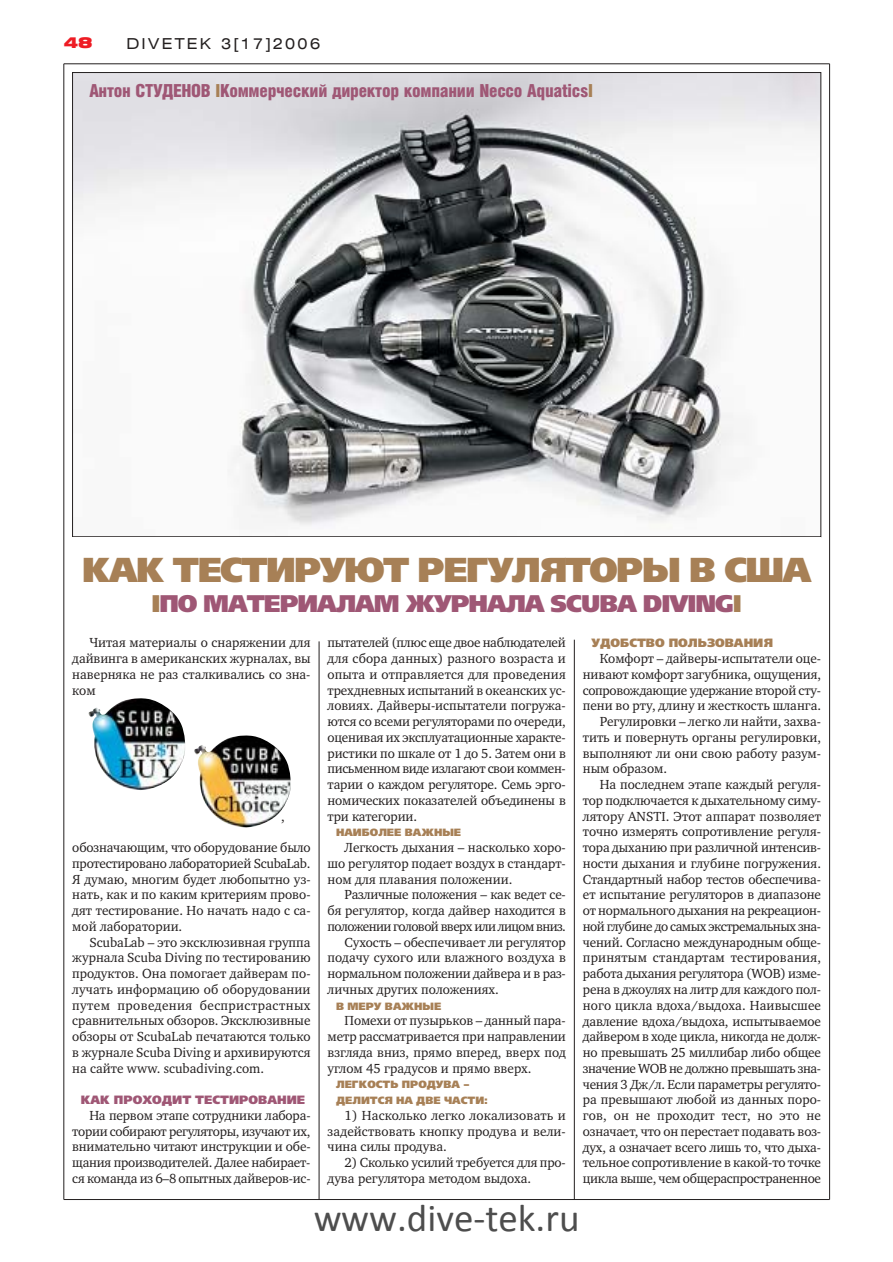
<style>
.page{position:relative;width:893px;height:1262px;background:#fff}
.page>*{position:absolute;margin:0;border:0;box-sizing:border-box;transform-origin:0 0}
.t1{font:39px "Calibri";color:rgb(0 0 0/.7)}
.t2{font:34.5px "Free Set Black C";letter-spacing:-.045em;color:#a78056}
.t3{font:24px "Free Set Black C";letter-spacing:-.045em;color:#9f5775}
.t4{font:900 18px "Helios Cond";letter-spacing:-.015em;color:#9f5775}
.t5{font:15px "Helios Ext";letter-spacing:.155em;color:#231f1f}
.t6{font:900 15px "Helios Ext";color:#ee1c24}
.t7{font:13.5px/15.8px "Charter C";letter-spacing:-.005em;color:#231f1f;text-align:justify}
.t8{font:13.5px "Charter C";letter-spacing:-.025em;color:#231f1f}
.t9{font:13.5px "Charter C";letter-spacing:.015em;color:#231f1f}
.t10{font:13.5px "Charter C";letter-spacing:-.045em;color:#231f1f}
.t11{font:13.5px "Charter C";letter-spacing:-.035em;color:#231f1f}
.t12{font:13.5px "Charter C";letter-spacing:-.03em;color:#231f1f}
.t13{font:12px "Free Set Black C";color:#9f5775}
.t14{font:12px "Free Set Black C";color:#a78056}
.t15{font:10.5px/15.8px "Free Set Black C";color:#a78056}
.s1{color:#a78056}
</style>
<div class="page">
<hr style="left:64px;top:64px;width:1px;height:1135px;background:#231f1f">
<hr style="left:829px;top:64px;width:1px;height:1135px;background:#231f1f">
<hr style="left:64px;top:64px;width:765px;height:1px;background:#231f1f">
<hr style="left:64px;top:1199px;width:765px;height:1px;background:#231f1f">
<hr style="left:319px;top:641px;width:1px;height:558px;background:#231f1f">
<hr style="left:574px;top:639px;width:1px;height:560px;background:#231f1f">
<img style="left:74px;top:74px;width:745px;height:452px">
<img style="left:88px;top:698px;width:98px;height:92px">
<img style="left:194px;top:735px;width:97px;height:93px">
<p class="t6" style="left:64px;top:37px;width:30px">48</p>
<p class="t5" style="left:126px;top:37px;width:195px">DIVETEK 3[17]2006</p>
<h3 class="t4" style="left:89px;top:83px;width:505px">Антон СТУДЕНОВ <span class="s1">І</span>Коммерческий директор компании Necco Aquatics<span class="s1">І</span></h3>
<h2 class="t2" style="left:82px;top:557px;width:730px">КАК ТЕСТИРУЮТ РЕГУЛЯТОРЫ В США</h2>
<h3 class="t3" style="left:151px;top:594px;width:592px"><span class="s1">І</span>ПО МАТЕРИАЛАМ ЖУРНАЛА SCUBA DIVING<span class="s1">І</span></h3>
<p class="t7" style="left:72px;top:636px;width:240px;text-indent:17px">Читая материалы о снаряжении для дайвинга в американских журналах, вы наверняка не раз сталкивались со зна&shy;ком</p>
<p class="t7" style="left:281px;top:809px;width:5px">,</p>
<p class="t7" style="left:72px;top:841px;width:240px">обозначающим, что оборудование было протестировано лабораторией ScubaLab.<br>Я думаю, многим будет любопытно уз&shy;нать, как и по каким критериям прово&shy;дят тестирование. Но начать надо с са&shy;мой лаборатории.</p>
<p class="t7" style="left:72px;top:935px;width:240px;text-indent:17px">ScubaLab – это эксклюзивная группа журнала Scuba Diving по тестированию продуктов. Она помогает дайверам по&shy;лучать информацию об оборудовании путем проведения беспристрастных сравнительных обзоров. Эксклюзивные обзоры от ScubaLab печатаются только в журнале Scuba Diving и архивируются на сайте www. scubadiving.com.</p>
<p class="t13" style="left:81px;top:1095px;width:226px">КАК ПРОХОДИТ ТЕСТИРОВАНИЕ</p>
<p class="t7" style="left:72px;top:1108px;width:240px;text-indent:17px">На первом этапе сотрудники лабора&shy;тории собирают регуляторы, изучают их, внимательно читают инструкции и обе&shy;щания производителей. Далее набирает&shy;ся команда из 6–8 опытных дайверов-ис-</p>
<p class="t7" style="left:327px;top:636px;width:240px">пытателей (плюс еще двое наблюдателей для сбора данных) разного возраста и опыта и отправляется для проведения трехдневных испытаний в океанских ус&shy;ловиях. Дайверы-испытатели погружа&shy;ются со всеми регуляторами по очереди, оценивая их эксплуатационные характе&shy;ристики по шкале от 1 до 5. Затем они в письменном виде излагают свои коммен&shy;тарии о каждом регуляторе. Семь эрго&shy;номических показателей объединены в три категории.</p>
<p class="t15" style="left:336px;top:826px;width:127px">НАИБОЛЕЕ ВАЖНЫЕ</p>
<p class="t7" style="left:327px;top:841px;width:240px;text-indent:17px">Легкость дыхания – насколько хоро&shy;шо регулятор подает воздух в стандарт&shy;ном для плавания положении.</p>
<p class="t7" style="left:344px;top:888px;width:223px">Различные положения – как ведет се-</p>
<p class="t7" style="left:327px;top:904px;width:240px">бя регулятор, когда дайвер находится в</p>
<p class="t10" style="left:327px;top:921px;width:240px">положении головой вверх или лицом вниз.</p>
<p class="t7" style="left:344px;top:935px;width:223px">Сухость – обеспечивает ли регулятор</p>
<p class="t7" style="left:327px;top:951px;width:240px">подачу сухого или влажного воздуха в</p>
<p class="t7" style="left:327px;top:967px;width:240px">нормальном положении дайвера и в раз-</p>
<p class="t7" style="left:327px;top:982px;width:173px">личных других положениях.</p>
<p class="t15" style="left:336px;top:999px;width:107px">В МЕРУ ВАЖНЫЕ</p>
<p class="t7" style="left:327px;top:1014px;width:240px;text-indent:17px">Помехи от пузырьков – данный пара&shy;метр рассматривается при направлении взгляда вниз, прямо вперед, вверх под углом 45 градусов и прямо вверх.</p>
<p class="t15" style="left:336px;top:1078px;width:153px">ЛЕГКОСТЬ ПРОДУВА –<br>ДЕЛИТСЯ НА ДВЕ ЧАСТИ:</p>
<p class="t7" style="left:327px;top:1108px;width:240px;text-indent:17px">1) Насколько легко локализовать и задействовать кнопку продува и вели&shy;чина силы продува.</p>
<p class="t7" style="left:327px;top:1156px;width:240px;text-indent:17px">2) Сколько усилий требуется для про&shy;дува регулятора методом выдоха.</p>
<p class="t14" style="left:591px;top:638px;width:183px">УДОБСТВО ПОЛЬЗОВАНИЯ</p>
<p class="t7" style="left:600px;top:652px;width:223px">Комфорт – дайверы-испытатели оце-</p>
<p class="t7" style="left:583px;top:667px;width:240px">нивают комфорт загубника, ощущения,</p>
<p class="t8" style="left:583px;top:685px;width:240px">сопровождающие удержание второй сту-</p>
<p class="t7" style="left:583px;top:699px;width:240px">пени во рту, длину и жесткость шланга.</p>
<p class="t7" style="left:600px;top:715px;width:223px">Регулировки – легко ли найти, захва-</p>
<p class="t7" style="left:583px;top:730px;width:240px">тить и повернуть органы регулировки,</p>
<p class="t7" style="left:583px;top:746px;width:240px">выполняют ли они свою работу разум-</p>
<p class="t7" style="left:583px;top:762px;width:86px">ным образом.</p>
<p class="t7" style="left:600px;top:778px;width:223px">На последнем этапе каждый регуля-</p>
<p class="t7" style="left:583px;top:793px;width:240px">тор подключается к дыхательному симу-</p>
<p class="t7" style="left:583px;top:809px;width:240px">лятору ANSTI. Этот аппарат позволяет</p>
<p class="t7" style="left:583px;top:825px;width:240px">точно измерять сопротивление регуля-</p>
<p class="t7" style="left:583px;top:841px;width:240px">тора дыханию при различной интенсив-</p>
<p class="t7" style="left:583px;top:856px;width:240px">ности дыхания и глубине погружения.</p>
<p class="t7" style="left:583px;top:872px;width:240px">Стандартный набор тестов обеспечива-</p>
<p class="t7" style="left:583px;top:888px;width:240px">ет испытание регуляторов в диапазоне</p>
<p class="t7" style="left:583px;top:904px;width:240px">от нормального дыхания на рекреацион-</p>
<p class="t11" style="left:583px;top:921px;width:240px">ной глубине до самых экстремальных зна-</p>
<p class="t7" style="left:583px;top:935px;width:240px">чений. Согласно международным обще-</p>
<p class="t9" style="left:583px;top:952px;width:240px">принятым стандартам тестирования,</p>
<p class="t7" style="left:583px;top:967px;width:240px">работа дыхания регулятора (WOB) изме-</p>
<p class="t7" style="left:583px;top:982px;width:240px">рена в джоулях на литр для каждого пол-</p>
<p class="t7" style="left:583px;top:998px;width:240px">ного цикла вдоха/выдоха. Наивысшее</p>
<p class="t7" style="left:583px;top:1014px;width:240px">давление вдоха/выдоха, испытываемое</p>
<p class="t7" style="left:583px;top:1030px;width:240px">дайвером в ходе цикла, никогда не долж-</p>
<p class="t7" style="left:583px;top:1046px;width:240px">но превышать 25 миллибар либо общее</p>
<p class="t12" style="left:583px;top:1063px;width:240px">значение WOB не должно превышать зна-</p>
<p class="t7" style="left:583px;top:1077px;width:240px">чения 3 Дж/л. Если параметры регулято-</p>
<p class="t7" style="left:583px;top:1093px;width:240px">ра превышают любой из данных поро-</p>
<p class="t9" style="left:583px;top:1110px;width:240px">гов, он не проходит тест, но это не</p>
<p class="t7" style="left:583px;top:1124px;width:240px">означает, что он перестает подавать воз-</p>
<p class="t7" style="left:583px;top:1140px;width:240px">дух, а означает всего лишь то, что дыха-</p>
<p class="t7" style="left:583px;top:1156px;width:240px">тельное сопротивление в какой-то точке</p>
<p class="t8" style="left:583px;top:1173px;width:240px">цикла выше, чем общераспространенное</p>
<h1 class="t1" style="left:313px;top:1193px;width:268px">www.dive-tek.ru</h1>
</div>
